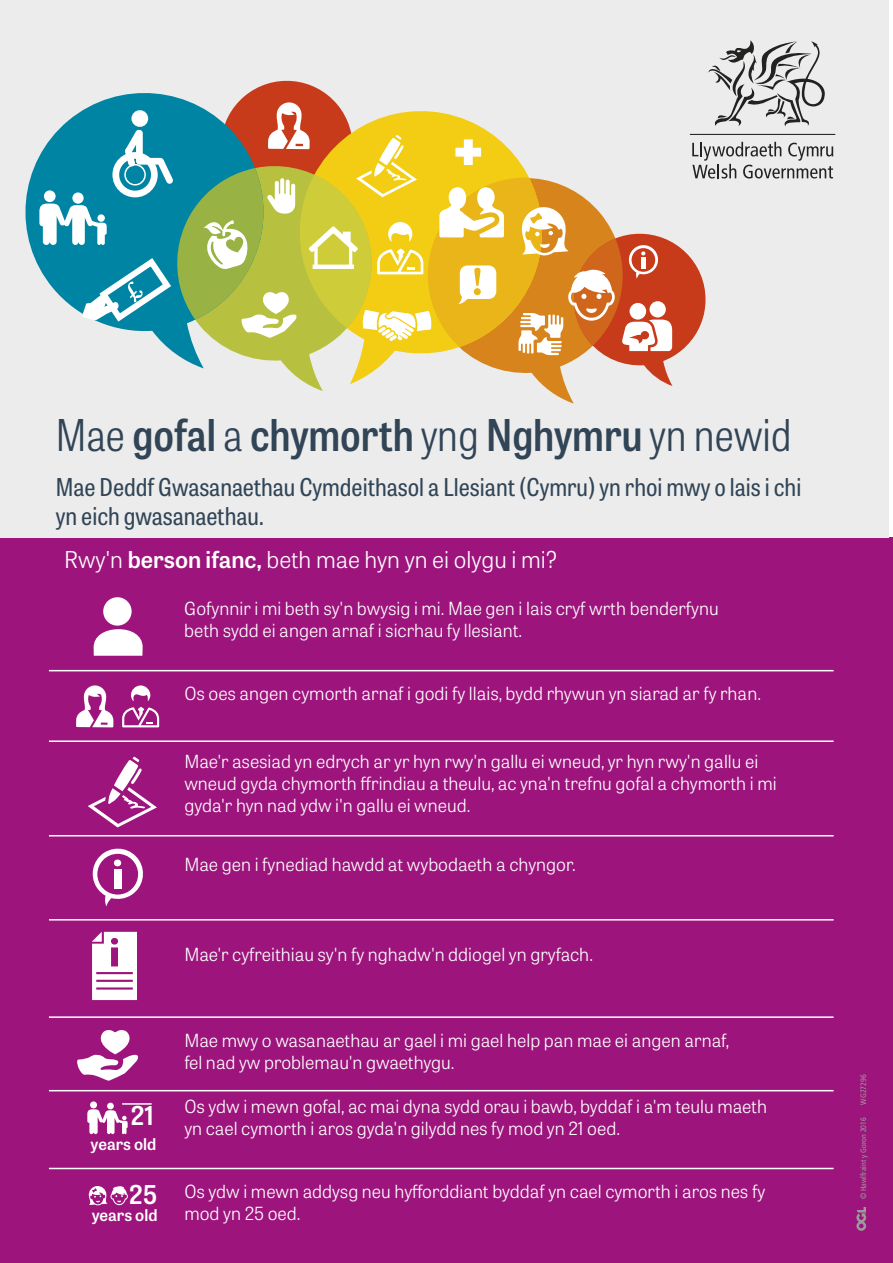
<style>
.page{position:relative;width:893px;height:1263px;background:#fff}
.page>*{position:absolute;margin:0;border:0;box-sizing:border-box;transform-origin:0 0}
.t1{font:600 semi-condensed 43.65px "Tablet Gothic";color:#314557}
.t2{font:600 25.8px "Tablet Gothic";color:#fff}
.t3{font:semi-condensed 24.45px/29.4px "Tablet Gothic";color:#314557}
.t4{font:300 23.1px "Tablet Gothic";color:#fff}
.t5{font:300 18px/21.6px "Tablet Gothic";color:#fff}
.t6{font:600 16.2px "Tablet Gothic";color:#fff}
.t7{font:condensed 7.95px "Frutiger LT Std";color:#9c9b9b}
.s1{font-weight:300}
.s2{font-weight:600}
</style>
<div class="page">
<div style="left:0;top:537px;width:893px;height:726px;background:#9d157c"></div>
<div style="left:103px;top:597px;width:29px;height:29px;background:#fff;border-radius:50%"></div>
<svg style="left:93px;top:629px;width:50px;height:27px"></svg>
<svg style="left:88px;top:757px;width:69px;height:70px"></svg>
<svg style="left:76px;top:685px;width:37px;height:42px"></svg>
<svg style="left:131px;top:685px;width:19px;height:16px"></svg>
<svg style="left:122px;top:707px;width:37px;height:20px"></svg>
<svg style="left:92px;top:848px;width:51px;height:58px"></svg>
<svg style="left:77px;top:1030px;width:61px;height:51px"></svg>
<svg style="left:92px;top:932px;width:45px;height:68px;background:#efd9e9"></svg>
<svg style="left:88px;top:1186px;width:40px;height:19px"></svg>
<div style="left:90px;top:1101px;width:7px;height:7px;background:#fff;border-radius:50%"></div>
<div style="left:107px;top:1103px;width:7px;height:6px;background:#fff;border-radius:50%"></div>
<svg style="left:87px;top:1109px;width:41px;height:25px"></svg>
<hr style="left:122px;top:1103px;width:30px;height:2px;background:#fff">
<hr style="left:49px;top:670px;width:785px;height:1px;background:#fff">
<hr style="left:49px;top:1016px;width:785px;height:2px;background:#fff">
<hr style="left:49px;top:1090px;width:785px;height:1px;background:#fff">
<hr style="left:49px;top:1168px;width:785px;height:1px;background:#fff">
<hr style="left:49px;top:740px;width:785px;height:2px;background:#fff">
<hr style="left:49px;top:835px;width:785px;height:1px;background:#fff">
<hr style="left:49px;top:919px;width:785px;height:1px;background:#fff">
<svg style="left:856px;top:1207px;width:10px;height:24px"></svg>
<div style="left:0;top:0;width:889px;height:537px;background:#ececec"></div>
<hr style="left:690px;top:134px;width:145px;height:1px;background:#222221">
<svg style="left:544px;top:386px;width:30px;height:18px"></svg>
<svg style="left:25px;top:157px;width:14px;height:110px;fill:#0084a3"></svg>
<svg style="left:39px;top:40px;width:794px;height:346px"></svg>
<div style="left:97px;top:214px;width:8px;height:8px;background:#fff;border-radius:50%"></div>
<p class="t1" style="left:56px;top:405px;width:737px"><span class="s1">Mae</span> gofal <span class="s1">a</span> chymorth <span class="s1">yng</span> Nghymru <span class="s1">yn newid</span></p>
<p class="t3" style="left:56px;top:471px;width:747px">Mae Deddf Gwasanaethau Cymdeithasol a Llesiant (Cymru) yn rhoi mwy o lais i chi yn eich gwasanaethau.</p>
<p class="t4" style="left:64px;top:544px;width:495px">Rwy'n <span class="s2">berson ifanc,</span> beth mae hyn yn ei olygu i mi?</p>
<p class="t5" style="left:184px;top:597px;width:536px">Gofynnir i mi beth sy'n bwysig i mi. Mae gen i lais cryf wrth benderfynu beth sydd ei angen arnaf i sicrhau fy llesiant.</p>
<p class="t5" style="left:184px;top:682px;width:578px">Os oes angen cymorth arnaf i godi fy llais, bydd rhywun yn siarad ar fy rhan.</p>
<p class="t5" style="left:184px;top:750px;width:594px">Mae'r asesiad yn edrych ar yr hyn rwy'n gallu ei wneud, yr hyn rwy'n gallu ei wneud gyda chymorth ffrindiau a theulu, ac yna'n trefnu gofal a chymorth i mi gyda'r hyn nad ydw i'n gallu ei wneud.</p>
<p class="t5" style="left:184px;top:853px;width:393px">Mae gen i fynediad hawdd at wybodaeth a chyngor.</p>
<p class="t5" style="left:184px;top:943px;width:410px">Mae'r cyfreithiau sy'n fy nghadw'n ddiogel yn gryfach.</p>
<p class="t2" style="left:130px;top:1098px;width:25px">21</p>
<p class="t6" style="left:91px;top:1133px;width:67px">years old</p>
<p class="t2" style="left:129px;top:1176px;width:30px">25</p>
<p class="t6" style="left:92px;top:1203px;width:67px">years old</p>
<p class="t5" style="left:184px;top:1029px;width:546px">Mae mwy o wasanaethau ar gael i mi gael help pan mae ei angen arnaf, fel nad yw problemau'n gwaethygu.</p>
<p class="t5" style="left:184px;top:1095px;width:584px">Os ydw i mewn gofal, ac mai dyna sydd orau i bawb, byddaf i a'm teulu maeth yn cael cymorth i aros gyda'n gilydd nes fy mod yn 21 oed.</p>
<p class="t5" style="left:184px;top:1180px;width:582px">Os ydw i mewn addysg neu hyfforddiant byddaf yn cael cymorth i aros nes fy mod yn 25 oed.</p>
<p class="t7" style="left:859px;top:1104px;width:32px;rotate:-90deg">WG27296</p>
<p class="t7" style="left:859px;top:1199px;width:84px;rotate:-90deg">© Hawlfraint y Goron 2016</p>
</div>
